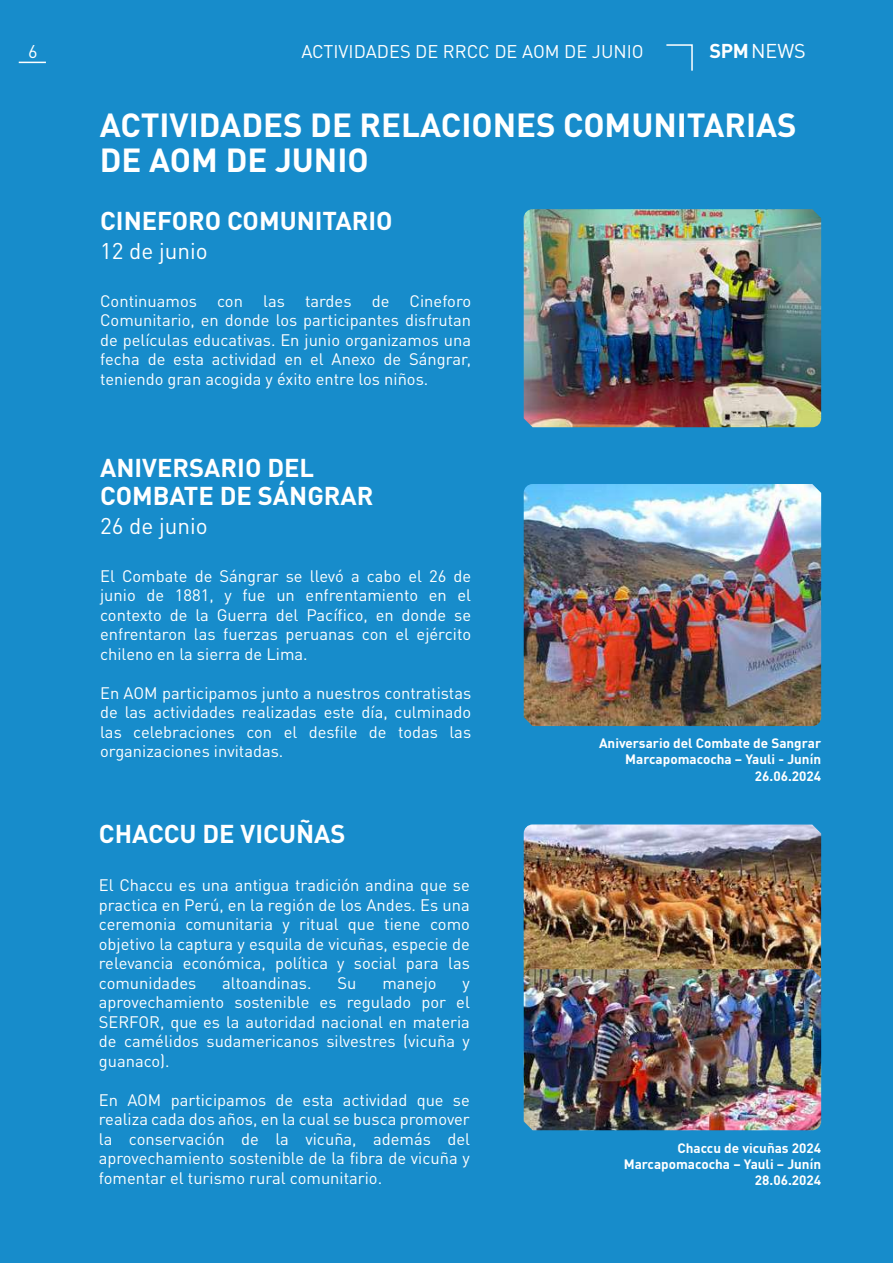
<style>
.page{position:relative;width:893px;height:1263px;background:#178ccb}
.page>*{position:absolute;margin:0;border:0;box-sizing:border-box;transform-origin:0 0}
.t1{font:700 33px/34.5px "DIN Pro";color:#fff}
.t2{font:700 25.5px/28.5px "DIN Pro";color:#fff}
.t3{font:22.5px "DIN Pro";color:#fff}
.t4{font:19.8px "DIN";color:#fff}
.t5{font:18.15px "DIN Pro";color:#fff}
.t6{font:16.5px/19.5px "DIN Pro";color:#fff;text-align:justify}
.t7{font:700 13.5px/16.2px "DIN Pro";color:#fff;text-align:right}
.s1{font-family:"DIN Pro";font-weight:700}
</style>
<div class="page">
<svg style="left:666px;top:44px;width:27px;height:27px"></svg>
<svg style="left:19px;top:62px;width:27px;height:1px"></svg>
<img style="left:524px;top:209px;width:297px;height:218px">
<img style="left:524px;top:484px;width:297px;height:242px">
<img style="left:524px;top:824px;width:297px;height:145px">
<img style="left:524px;top:969px;width:297px;height:161px">
<p class="t5" style="left:28px;top:37px;width:11px">6</p>
<p class="t5" style="left:301px;top:37px;width:344px">ACTIVIDADES DE RRCC DE AOM DE JUNIO</p>
<p class="t4" style="left:710px;top:38px;width:98px"><span class="s1">SPM</span>NEWS</p>
<h1 class="t1" style="left:100px;top:104px;width:698px">ACTIVIDADES DE RELACIONES COMUNITARIAS<br>DE AOM DE JUNIO</h1>
<h2 class="t2" style="left:100px;top:204px;width:294px">CINEFORO COMUNITARIO</h2>
<h3 class="t3" style="left:100px;top:233px;width:109px">12 de junio</h3>
<p class="t6" style="left:100px;top:289px;width:373px">Continuamos con las tardes de Cineforo Comunitario, en donde los participantes disfrutan de películas educativas. En junio organizamos una fecha de esta actividad en el Anexo de Sángrar, teniendo gran acogida y éxito entre los niños.</p>
<h2 class="t2" style="left:100px;top:450px;width:275px">ANIVERSARIO DEL<br>COMBATE DE SÁNGRAR</h2>
<h3 class="t3" style="left:100px;top:508px;width:109px">26 de junio</h3>
<p class="t6" style="left:100px;top:564px;width:373px">El Combate de Sángrar se llevó a cabo el 26 de junio de 1881, y fue un enfrentamiento en el contexto de la Guerra del Pacífico, en donde se enfrentaron las fuerzas peruanas con el ejército chileno en la sierra de Lima.</p>
<p class="t6" style="left:100px;top:681px;width:373px">En AOM participamos junto a nuestros contratistas de las actividades realizadas este día, culminado las celebraciones con el desfile de todas las organizaciones invitadas.</p>
<h2 class="t2" style="left:99px;top:817px;width:248px">CHACCU DE VICUÑAS</h2>
<p class="t6" style="left:99px;top:874px;width:373px">El Chaccu es una antigua tradición andina que se practica en Perú, en la región de los Andes. Es una ceremonia comunitaria y ritual que tiene como objetivo la captura y esquila de vicuñas, especie de relevancia económica, política y social para las comunidades</p>
<p class="t6" style="left:222px;top:971px;width:91px">altoandinas.</p>
<p class="t6" style="left:338px;top:971px;width:20px">Su</p>
<p class="t6" style="left:382px;top:971px;width:56px">manejo</p>
<p class="t6" style="left:99px;top:971px;width:373px;text-indent:364px">y aprovechamiento sostenible es regulado por el SERFOR, que es la autoridad nacional en materia de camélidos sudamericanos silvestres (vicuña y guanaco).</p>
<p class="t6" style="left:99px;top:1088px;width:373px">En AOM participamos de esta actividad que se realiza cada dos años, en la cual se busca promover la conservación de la vicuña, además del aprovechamiento sostenible de la fibra de vicuña y fomentar el turismo rural comunitario.</p>
<p class="t7" style="left:599px;top:733px;width:224px">Aniversario del Combate de Sangrar<br>Marcapomacocha – Yauli - Junín<br>26.06.2024</p>
<p class="t7" style="left:624px;top:1138px;width:199px">Chaccu de vicuñas 2024<br>Marcapomacocha – Yauli – Junín<br>28.06.2024</p>
</div>
